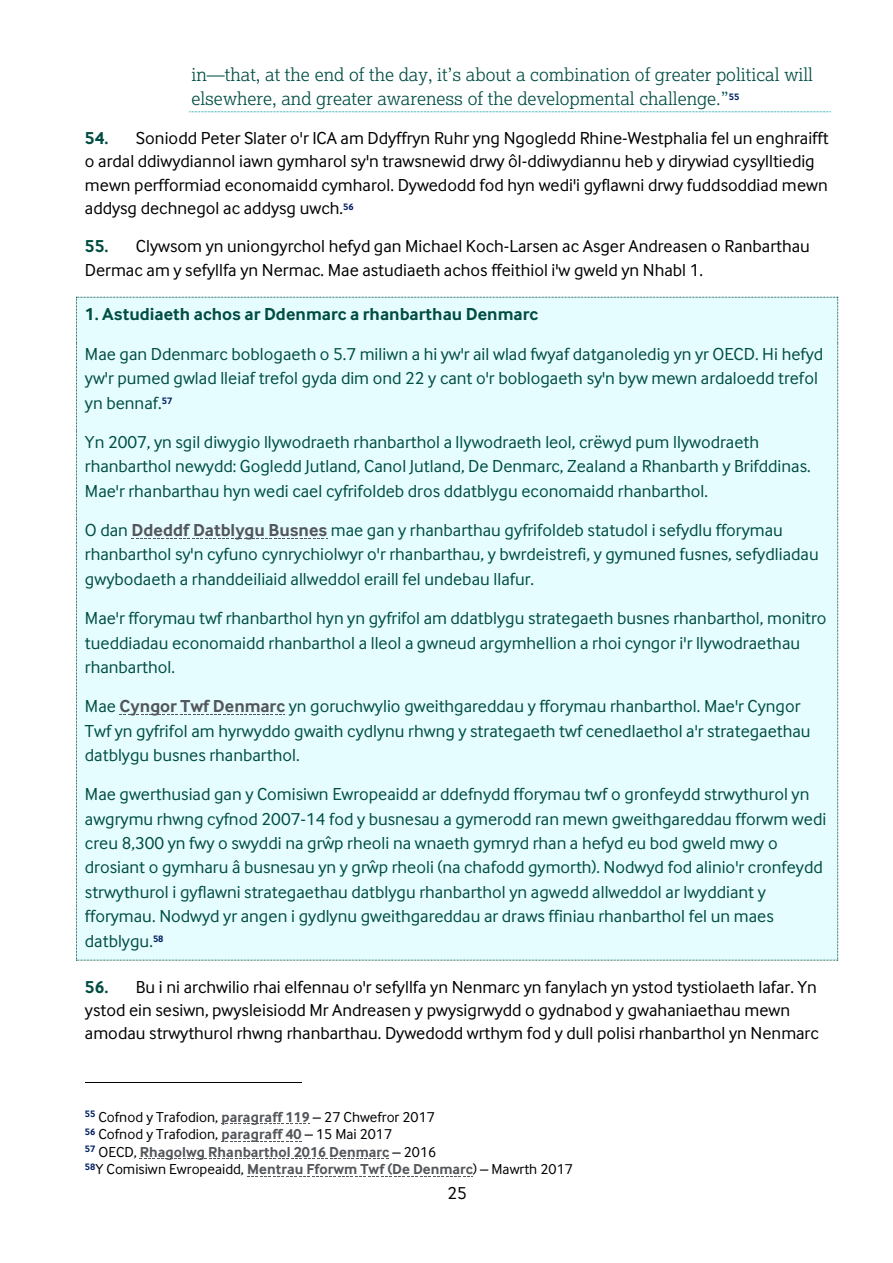
<style>
.page{position:relative;width:893px;height:1263px;background:#fff}
.page>*{position:absolute;margin:0;border:0;box-sizing:border-box;transform-origin:0 0}
.t1{font:18px/24.5px "Cynulliad Sans";color:#004d43}
.t2{font:18px/23.2px "Cynulliad Sans";color:#000}
.t3{font:18px/24px "Cynulliad Serif Lt";color:#004d43}
.t4{font:700 18px "Cynulliad Sans";color:#004d43}
.t5{font:15px "Cynulliad Sans";color:#000}
.t6{font:700 15px "Cynulliad Sans";color:#53565a}
.s1{font-weight:700;color:#004d43}
.s2{font-weight:700;color:#53565a}
.s3{font-weight:400;color:#000}
</style>
<div class="page">
<svg style="left:189px;top:111px;width:642px;height:1px"></svg>
<div style="left:76px;top:297px;width:762px;height:664px;background:#e5fdff"></div>
<hr style="left:85px;top:1082px;width:216px;height:1px;background:#000">
<svg style="left:221px;top:1123px;width:89px;height:1px"></svg>
<svg style="left:221px;top:1141px;width:80px;height:1px"></svg>
<svg style="left:140px;top:1158px;width:248px;height:1px"></svg>
<svg style="left:247px;top:1176px;width:226px;height:1px"></svg>
<p class="t3" style="left:191px;top:62px;width:623px">in—that, at the end of the day, it’s about a combination of greater political will elsewhere, and greater awareness of the developmental challenge.”<sup>55</sup></p>
<p class="t2" style="left:85px;top:126px;width:745px"><span class="s1">54.</span> Soniodd Peter Slater o'r ICA am Ddyffryn Ruhr yng Ngogledd Rhine-Westphalia fel un enghraifft o ardal ddiwydiannol iawn gymharol sy'n trawsnewid drwy ôl-ddiwydiannu heb y dirywiad cysylltiedig mewn perfformiad economaidd cymharol. Dywedodd fod hyn wedi'i gyflawni drwy fuddsoddiad mewn addysg dechnegol ac addysg uwch.<sup>56</sup></p>
<p class="t2" style="left:85px;top:234px;width:726px"><span class="s1">55.</span> Clywsom yn uniongyrchol hefyd gan Michael Koch-Larsen ac Asger Andreasen o Ranbarthau<br>Dermac am y sefyllfa yn Nermac. Mae astudiaeth achos ffeithiol i'w gweld yn Nhabl 1.</p>
<p class="t4" style="left:85px;top:303px;width:455px">1. Astudiaeth achos ar Ddenmarc a rhanbarthau Denmarc</p>
<p class="t1" style="left:85px;top:341px;width:740px">Mae gan Ddenmarc boblogaeth o 5.7 miliwn a hi yw'r ail wlad fwyaf datganoledig yn yr OECD. Hi hefyd yw'r pumed gwlad lleiaf trefol gyda dim ond 22 y cant o'r boblogaeth sy'n byw mewn ardaloedd trefol yn bennaf.<sup>57</sup></p>
<p class="t1" style="left:85px;top:429px;width:727px">Yn 2007, yn sgil diwygio llywodraeth rhanbarthol a llywodraeth leol, crëwyd pum llywodraeth rhanbarthol newydd: Gogledd Jutland, Canol Jutland, De Denmarc, Zealand a Rhanbarth y Brifddinas.<br>Mae'r rhanbarthau hyn wedi cael cyfrifoldeb dros ddatblygu economaidd rhanbarthol.</p>
<p class="t1" style="left:85px;top:517px;width:735px">O dan <span class="s2">Ddeddf Datblygu Busnes</span> mae gan y rhanbarthau gyfrifoldeb statudol i sefydlu fforymau rhanbarthol sy'n cyfuno cynrychiolwyr o'r rhanbarthau, y bwrdeistrefi, y gymuned fusnes, sefydliadau gwybodaeth a rhanddeiliaid allweddol eraill fel undebau llafur.</p>
<p class="t1" style="left:85px;top:605px;width:743px">Mae'r fforymau twf rhanbarthol hyn yn gyfrifol am ddatblygu strategaeth busnes rhanbarthol, monitro tueddiadau economaidd rhanbarthol a lleol a gwneud argymhellion a rhoi cyngor i'r llywodraethau rhanbarthol.</p>
<p class="t1" style="left:85px;top:693px;width:727px">Mae <span class="s2">Cyngor Twf Denmarc</span> yn goruchwylio gweithgareddau y fforymau rhanbarthol. Mae'r Cyngor<br>Twf yn gyfrifol am hyrwyddo gwaith cydlynu rhwng y strategaeth twf cenedlaethol a'r strategaethau datblygu busnes rhanbarthol.</p>
<p class="t1" style="left:85px;top:781px;width:743px">Mae gwerthusiad gan y Comisiwn Ewropeaidd ar ddefnydd fforymau twf o gronfeydd strwythurol yn awgrymu rhwng cyfnod 2007-14 fod y busnesau a gymerodd ran mewn gweithgareddau fforwm wedi creu 8,300 yn fwy o swyddi na grŵp rheoli na wnaeth gymryd rhan a hefyd eu bod gweld mwy o drosiant o gymharu â busnesau yn y grŵp rheoli (na chafodd gymorth). Nodwyd fod alinio'r cronfeydd strwythurol i gyflawni strategaethau datblygu rhanbarthol yn agwedd allweddol ar lwyddiant y fforymau. Nodwyd yr angen i gydlynu gweithgareddau ar draws ffiniau rhanbarthol fel un maes datblygu.<sup>58</sup></p>
<p class="t2" style="left:85px;top:974px;width:735px"><span class="s1">56.</span> Bu i ni archwilio rhai elfennau o'r sefyllfa yn Nenmarc yn fanylach yn ystod tystiolaeth lafar. Yn ystod ein sesiwn, pwysleisiodd Mr Andreasen y pwysigrwydd o gydnabod y gwahaniaethau mewn amodau strwythurol rhwng rhanbarthau. Dywedodd wrthym fod y dull polisi rhanbarthol yn Nenmarc</p>
<p class="t5" style="left:85px;top:1107px;width:351px"><sup>55</sup> Cofnod y Trafodion, <span class="s2">paragraff 119</span> – 27 Chwefror 2017</p>
<p class="t5" style="left:85px;top:1125px;width:309px"><sup>56</sup> Cofnod y Trafodion, <span class="s2">paragraff 40</span> – 15 Mai 2017</p>
<p class="t6" style="left:85px;top:1142px;width:353px"><sup>57</sup> <span class="s3">OECD,</span> Rhagolwg Rhanbarthol 2016 Denmarc <span class="s3">– 2016</span></p>
<p class="t5" style="left:85px;top:1160px;width:489px"><sup>58</sup>Y Comisiwn Ewropeaidd, <span class="s2">Mentrau Fforwm Twf (De Denmarc</span>) – Mawrth 2017</p>
<p class="t2" style="left:447px;top:1181px;width:21px">25</p>
</div>
